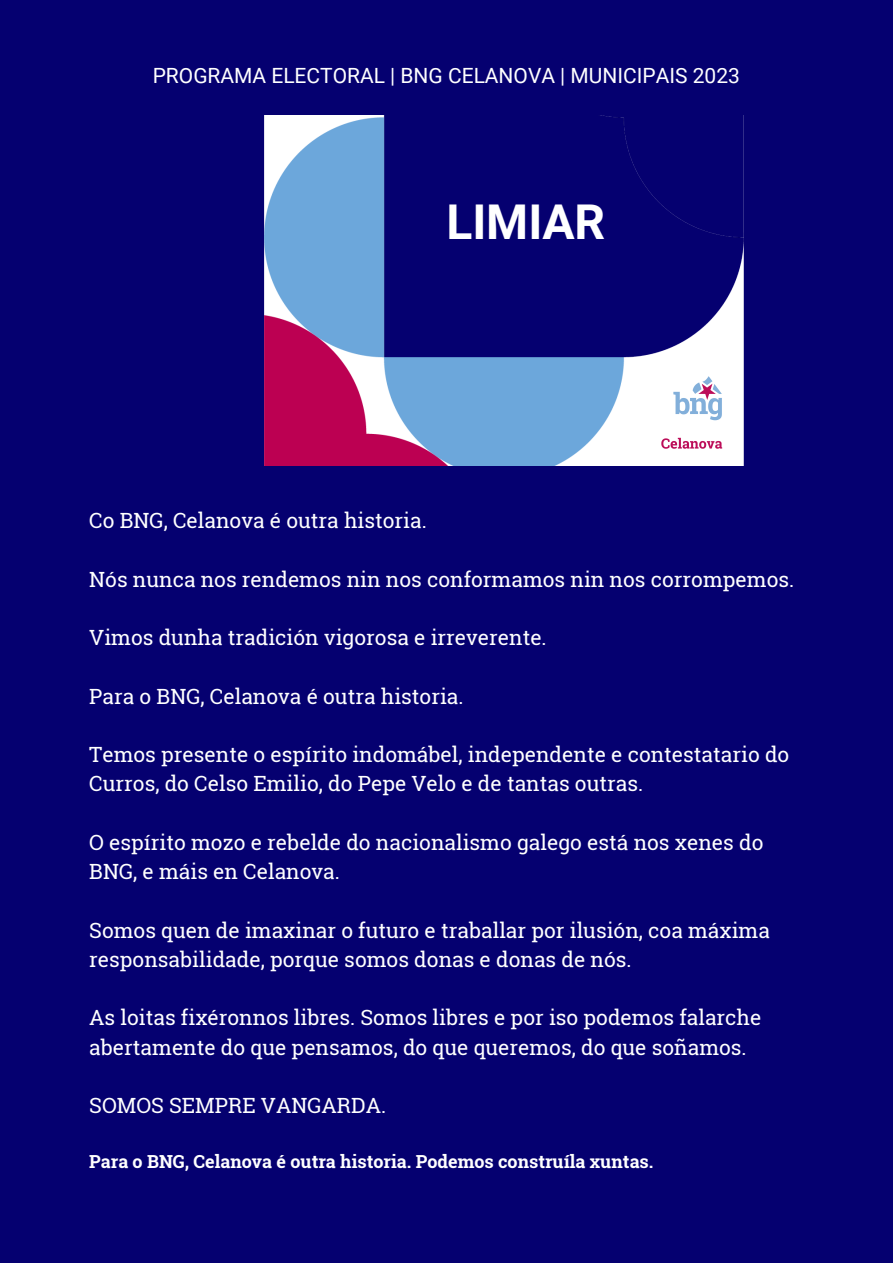
<style>
.page{position:relative;width:893px;height:1264px;background:#fff}
.page>*{position:absolute;margin:0;border:0;box-sizing:border-box;transform-origin:0 0}
.t1{font:700 48px "Roboto";color:#fff}
.t2{font:21px/29.2px "Roboto Slab";color:#fff}
.t3{font:21px "Roboto";color:#fff}
.t4{font:700 18px "Roboto Slab";color:#fff}
</style>
<div class="page">
<div style="left:0;top:0;width:892px;height:1262px;background:#050070"></div>
<img style="left:264px;top:115px;width:479px;height:350px">
<img style="left:641px;top:364px;width:89px;height:89px">
<p class="t3" style="left:153px;top:64px;width:588px">PROGRAMA ELECTORAL | BNG CELANOVA | MUNICIPAIS 2023</p>
<p class="t1" style="left:446px;top:194px;width:160px">LIMIAR</p>
<p class="t2" style="left:89px;top:505px;width:339px">Co BNG, Celanova é outra historia.</p>
<p class="t2" style="left:89px;top:564px;width:706px">Nós nunca nos rendemos nin nos conformamos nin nos corrompemos.</p>
<p class="t2" style="left:89px;top:622px;width:459px">Vimos dunha tradición vigorosa e irreverente.</p>
<p class="t2" style="left:89px;top:681px;width:376px">Para o BNG, Celanova é outra historia.</p>
<p class="t2" style="left:89px;top:739px;width:701px">Temos presente o espírito indomábel, independente e contestatario do<br>Curros, do Celso Emilio, do Pepe Velo e de tantas outras.</p>
<p class="t2" style="left:89px;top:827px;width:675px">O espírito mozo e rebelde do nacionalismo galego está nos xenes do<br>BNG, e máis en Celanova.</p>
<p class="t2" style="left:89px;top:914px;width:682px">Somos quen de imaxinar o futuro e traballar por ilusión, coa máxima responsabilidade, porque somos donas e donas de nós.</p>
<p class="t2" style="left:89px;top:1002px;width:673px">As loitas fixéronnos libres. Somos libres e por iso podemos falarche abertamente do que pensamos, do que queremos, do que soñamos.</p>
<p class="t2" style="left:89px;top:1090px;width:298px">SOMOS SEMPRE VANGARDA.</p>
<p class="t4" style="left:89px;top:1149px;width:565px">Para o BNG, Celanova é outra historia. Podemos construíla xuntas.</p>
</div>
